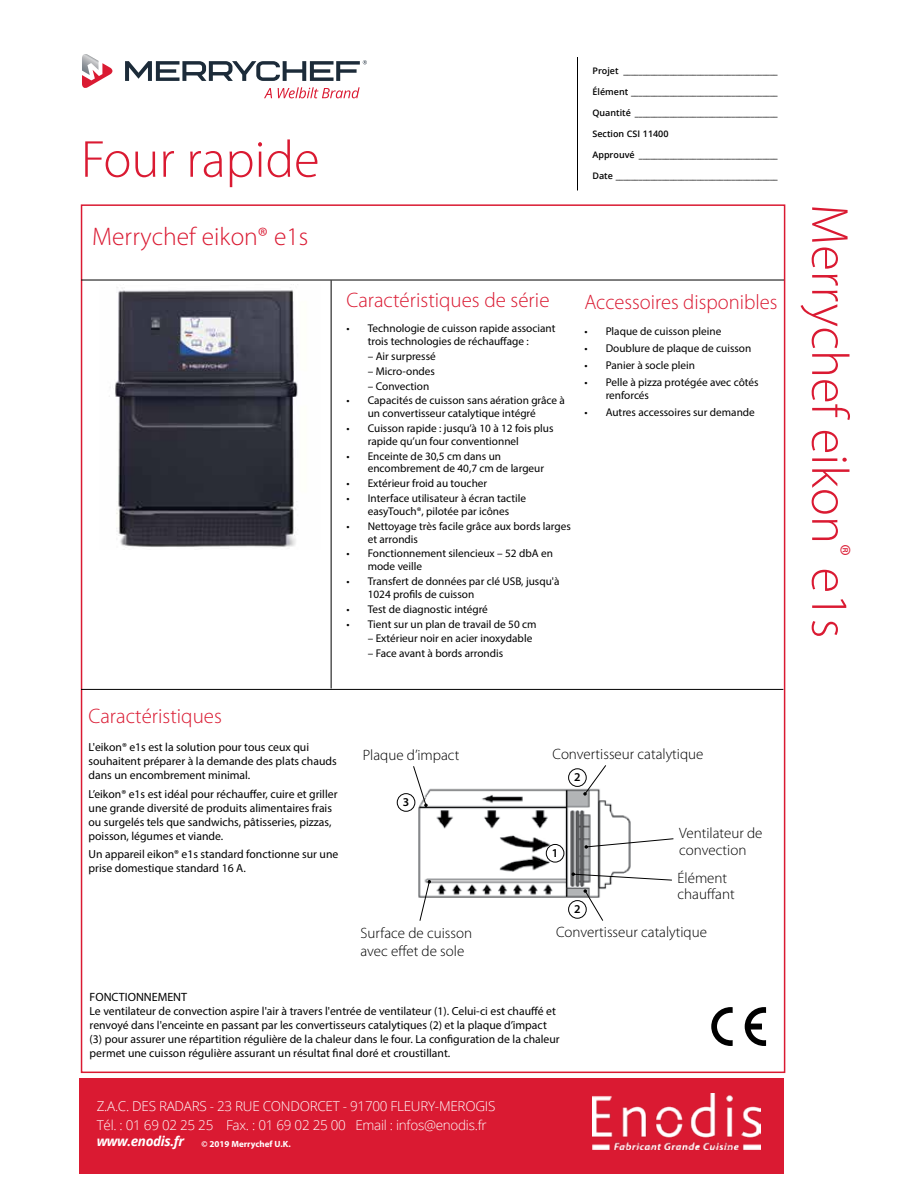
<style>
.page{position:relative;width:918px;height:1188px;background:#fff}
.page>*{position:absolute;margin:0;border:0;box-sizing:border-box;transform-origin:0 0}
.t1{font:300 52.5px "Myriad Pro";color:#da1a32}
.t2{font:300 25.5px "Myriad Pro";color:#da1a32}
.t3{font:300 21px "Myriad Pro";color:#da1a32}
.t4{font:300 15px/16.5px "Myriad Pro";color:#000}
.t5{font:300 13.5px "Open Sans";letter-spacing:-.02em;color:#fff}
.t6{font:italic 700 13.5px "Open Sans";letter-spacing:-.03em;color:#fff}
.t7{font:12px "Myriad Pro";color:#000}
.t8{font:600 12px "Myriad Pro";color:#000}
.t9{font:11.7px/14.1px "Myriad Pro";color:#000}
.t10{font:11.25px/12.8px "Myriad Pro";color:#000}
.t11{font:600 9px "Open Sans";color:#000}
.t12{font:700 9px "Myriad Pro";color:#fff}
</style>
<div class="page">
<hr style="left:577px;top:57px;width:1px;height:133px;background:#000">
<div style="left:79px;top:1079px;width:705px;height:95px;background:#da1a32"></div>
<img style="left:109px;top:287px;width:189px;height:260px">
<hr style="left:81px;top:280px;width:703px;height:1px;background:#000">
<hr style="left:81px;top:689px;width:702px;height:1px;background:#000">
<hr style="left:331px;top:280px;width:1px;height:408px;background:#000">
<img style="left:396px;top:770px;width:235px;height:147px">
<svg style="left:419px;top:880px;width:12px;height:41px"></svg>
<svg style="left:412px;top:766px;width:16px;height:41px"></svg>
<svg style="left:584px;top:889px;width:20px;height:32px"></svg>
<svg style="left:572px;top:872px;width:100px;height:9px"></svg>
<svg style="left:585px;top:838px;width:89px;height:11px"></svg>
<svg style="left:583px;top:765px;width:24px;height:31px"></svg>
<div style="left:546px;top:844px;width:18px;height:19px;border:1px solid #000;border-radius:50%"></div>
<div style="left:568px;top:768px;width:19px;height:19px;border:1px solid #000;border-radius:50%"></div>
<div style="left:397px;top:793px;width:18px;height:19px;border:1px solid #000;border-radius:50%"></div>
<svg style="left:711px;top:1007px;width:22px;height:39px"></svg>
<svg style="left:745px;top:1007px;width:21px;height:39px"></svg>
<svg style="left:82px;top:54px;width:31px;height:34px"></svg>
<svg style="left:125px;top:60px;width:242px;height:21px"></svg>
<svg style="left:264px;top:88px;width:8px;height:10px"></svg>
<svg style="left:278px;top:87px;width:82px;height:11px"></svg>
<div style="left:568px;top:900px;width:19px;height:19px;border:1px solid #000;border-radius:50%"></div>
<img style="left:593px;top:1093px;width:167px;height:57px">
<h1 class="t1" style="left:81px;top:130px;width:240px">Four rapide</h1>
<h2 class="t2" style="left:92px;top:223px;width:218px">Merrychef eikon® e1s</h2>
<p class="t11" style="left:592px;top:64px;width:187px">Projet ________________________________________</p>
<p class="t11" style="left:592px;top:85px;width:187px">Élément ______________________________________</p>
<p class="t11" style="left:592px;top:106px;width:187px">Quantité _____________________________________</p>
<p class="t11" style="left:592px;top:127px;width:78px">Section CSI 11400</p>
<p class="t11" style="left:592px;top:148px;width:187px">Approuvé ____________________________________</p>
<p class="t11" style="left:592px;top:169px;width:187px">Date __________________________________________</p>
<h3 class="t3" style="left:346px;top:288px;width:205px">Caractéristiques de série</h3>
<p class="t10" style="left:346px;top:322px;width:211px;text-align:center">• Technologie de cuisson rapide associant trois technologies de réchauffage :</p>
<p class="t10" style="left:368px;top:350px;width:70px">– Air surpressé</p>
<p class="t10" style="left:368px;top:364px;width:69px">– Micro-ondes</p>
<p class="t10" style="left:368px;top:379px;width:63px">– Convection</p>
<p class="t10" style="left:368px;top:394px;width:199px;text-indent:-21px">• Capacités de cuisson sans aération grâce à un convertisseur catalytique intégré</p>
<p class="t10" style="left:368px;top:422px;width:187px;text-indent:-21px">• Cuisson rapide : jusqu’à 10 à 12 fois plus rapide qu’un four conventionnel</p>
<p class="t10" style="left:368px;top:449px;width:178px;text-indent:-21px">• Enceinte de 30,5 cm dans un encombrement de 40,7 cm de largeur</p>
<p class="t10" style="left:346px;top:477px;width:142px">• Extérieur froid au toucher</p>
<p class="t10" style="left:346px;top:492px;width:181px;text-align:center">• Interface utilisateur à écran tactile easyTouch®, pilotée par icônes</p>
<p class="t10" style="left:368px;top:520px;width:205px;text-indent:-21px">• Nettoyage très facile grâce aux bords larges et arrondis</p>
<p class="t10" style="left:368px;top:547px;width:187px;text-indent:-21px">• Fonctionnement silencieux – 52 dbA en mode veille</p>
<p class="t10" style="left:368px;top:575px;width:193px;text-indent:-21px">• Transfert de données par clé USB, jusqu'à<br>1024 profils de cuisson</p>
<p class="t10" style="left:346px;top:602px;width:143px">• Test de diagnostic intégré</p>
<p class="t10" style="left:346px;top:617px;width:192px">• Tient sur un plan de travail de 50 cm</p>
<p class="t10" style="left:368px;top:632px;width:166px">– Extérieur noir en acier inoxydable</p>
<p class="t10" style="left:368px;top:647px;width:137px">– Face avant à bords arrondis</p>
<h3 class="t3" style="left:584px;top:291px;width:194px">Accessoires disponibles</h3>
<p class="t10" style="left:584px;top:325px;width:138px">• Plaque de cuisson pleine</p>
<p class="t10" style="left:584px;top:342px;width:168px">• Doublure de plaque de cuisson</p>
<p class="t10" style="left:584px;top:359px;width:112px">• Panier à socle plein</p>
<p class="t10" style="left:606px;top:376px;width:154px;text-indent:-21px">• Pelle à pizza protégée avec côtés renforcés</p>
<p class="t10" style="left:584px;top:405px;width:172px">• Autres accessoires sur demande</p>
<h3 class="t3" style="left:89px;top:705px;width:135px">Caractéristiques</h3>
<p class="t9" style="left:89px;top:740px;width:250px">L'eikon® e1s est la solution pour tous ceux qui souhaitent préparer à la demande des plats chauds dans un encombrement minimal.</p>
<p class="t9" style="left:89px;top:787px;width:250px">L’eikon® e1s est idéal pour réchauffer, cuire et griller une grande diversité de produits alimentaires frais ou surgelés tels que sandwichs, pâtisseries, pizzas, poisson, légumes et viande.</p>
<p class="t9" style="left:89px;top:847px;width:251px">Un appareil eikon® e1s standard fonctionne sur une prise domestique standard 16 A.</p>
<h3 class="t4" style="left:363px;top:747px;width:98px">Plaque d’impact</h3>
<h3 class="t4" style="left:553px;top:746px;width:152px">Convertisseur catalytique</h3>
<p class="t8" style="left:403px;top:795px;width:8px">3</p>
<p class="t8" style="left:574px;top:771px;width:8px">2</p>
<p class="t8" style="left:552px;top:846px;width:8px">1</p>
<p class="t8" style="left:574px;top:903px;width:8px">2</p>
<h3 class="t4" style="left:679px;top:825px;width:85px">Ventilateur de convection</h3>
<h3 class="t4" style="left:678px;top:870px;width:59px">Élément chauffant</h3>
<h3 class="t4" style="left:361px;top:925px;width:113px">Surface de cuisson</h3>
<h3 class="t4" style="left:556px;top:924px;width:152px">Convertisseur catalytique</h3>
<h3 class="t4" style="left:361px;top:943px;width:105px">avec effet de sole</h3>
<p class="t7" style="left:90px;top:990px;width:99px">FONCTIONNEMENT</p>
<p class="t9" style="left:90px;top:1004px;width:472px">Le ventilateur de convection aspire l'air à travers l'entrée de ventilateur (1). Celui-ci est chauffé et renvoyé dans l'enceinte en passant par les convertisseurs catalytiques (2) et la plaque d’impact (3) pour assurer une répartition régulière de la chaleur dans le four. La configuration de la chaleur permet une cuisson régulière assurant un résultat final doré et croustillant.</p>
<p class="t5" style="left:97px;top:1096px;width:400px">Z.A.C. DES RADARS - 23 RUE CONDORCET - 91700 FLEURY-MEROGIS</p>
<p class="t5" style="left:97px;top:1116px;width:392px">Tél. : 01 69 02 25 25 Fax. : 01 69 02 25 00 Email : infos@enodis.fr</p>
<p class="t6" style="left:97px;top:1131px;width:89px">www.enodis.fr</p>
<p class="t12" style="left:201px;top:1138px;width:91px">© 2019 Merrychef U.K.</p>
<h1 class="t1" style="left:859px;top:204px;width:436px;rotate:90deg">Merrychef eikon<sup>®</sup> e1s</h1>
</div>
